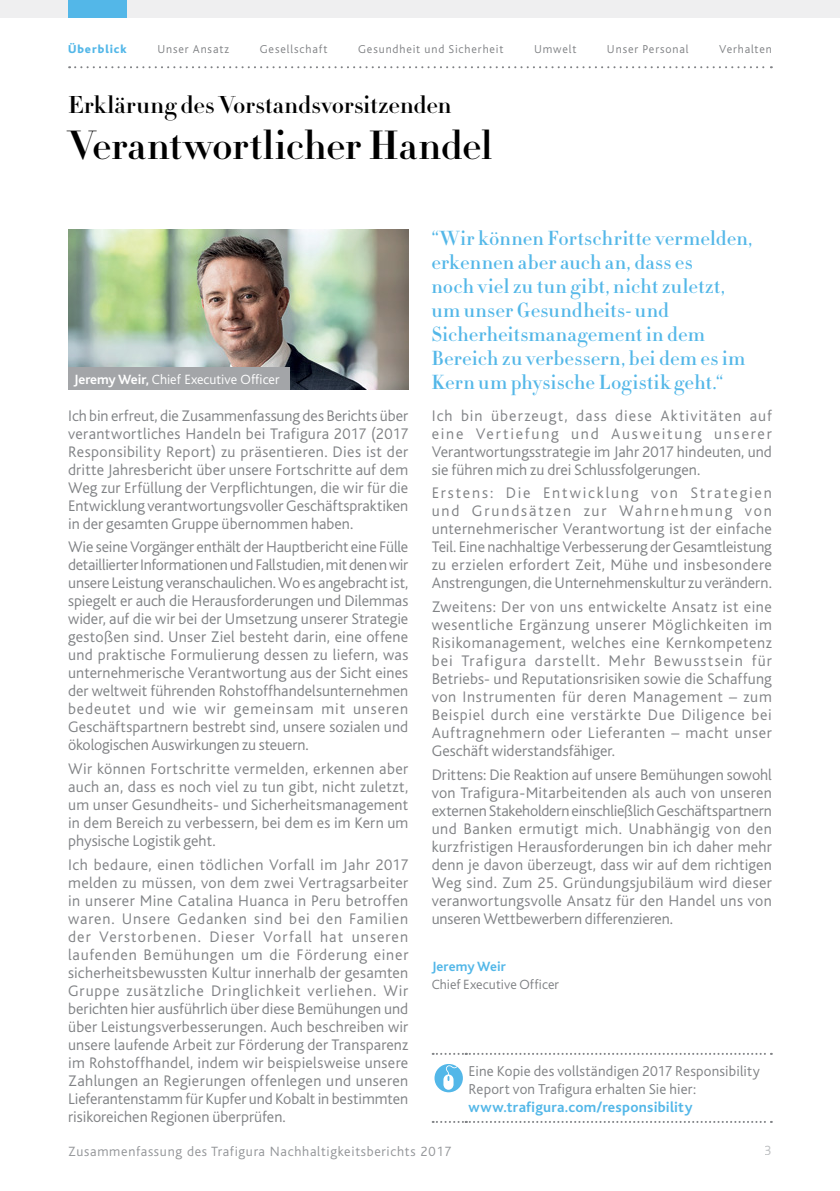
<style>
.page{position:relative;width:840px;height:1191px;background:#fff}
.page>*{position:absolute;margin:0;border:0;box-sizing:border-box;transform-origin:0 0}
.Page___H1{font:700 40px "HTF Didot B16";letter-spacing:-.01em;color:#000}
.Page___H0{font:700 24px "HTF Didot B16";color:#000}
.Weir_s_intro{font:500 20px/24px "HTF Didot M06";letter-spacing:.01em;color:#53b7e8}
.Text___Body{font:300 16px/18px "Bliss";color:#808285;text-align:justify}
.link_text{font:300 15px/18px "Bliss";letter-spacing:.01em;color:#808285}
.link_text_web{font:700 15px "Bliss";letter-spacing:.02em;color:#53b7e8}
.t1{font:300 14px "Bliss";letter-spacing:.05em;color:#939598}
.Weir_s_caption{font:300 14px "Bliss";color:#fff}
.Weir_s_signature{font:300 14px "Bliss";letter-spacing:.005em;color:#808285}
.Weir_s_signature-2{font:700 14px "Bliss";letter-spacing:.005em;color:#53b7e8}
.t2{font:300 14px "Bliss";color:#bcbec0}
.Top{font:300 12px "Bliss";letter-spacing:.07em;color:#808285}
.Top-2{font:800 12px "Bliss";letter-spacing:.075em;color:#53b7e8}
.s1{font-weight:700}
</style>
<div class="page">
<svg style="left:69px;top:66px;width:702px;height:2px"></svg>
<div style="left:0;top:0;width:839px;height:17px;background:#efeff0"></div>
<img style="left:68px;top:229px;width:340px;height:160px">
<div style="left:68px;top:367px;width:222px;height:22px;background:#a3a5a8"></div>
<div style="left:68px;top:0;width:58px;height:17px;background:#53b7e8"></div>
<svg style="left:432px;top:1052px;width:339px;height:2px"></svg>
<svg style="left:432px;top:1121px;width:339px;height:2px"></svg>
<div style="left:434px;top:1064px;width:28px;height:28px;background:#53b7e8;border-radius:50%"></div>
<svg style="left:443px;top:1065px;width:14px;height:24px"></svg>
<p class="Top-2" style="left:68px;top:43px;width:60px">Überblick</p>
<p class="Top" style="left:157px;top:43px;width:73px">Unser Ansatz</p>
<p class="Top" style="left:259px;top:43px;width:69px">Gesellschaft</p>
<p class="Top" style="left:358px;top:43px;width:147px">Gesundheit und Sicherheit</p>
<p class="Top" style="left:534px;top:43px;width:44px">Umwelt</p>
<p class="Top" style="left:606px;top:43px;width:83px">Unser Personal</p>
<p class="Top" style="left:718px;top:43px;width:54px">Verhalten</p>
<p class="Page___H0" style="left:68px;top:87px;width:384px">Erklärung des Vorstandsvorsitzenden</p>
<p class="Page___H1" style="left:68px;top:115px;width:425px">Verantwortlicher Handel</p>
<p class="Weir_s_caption" style="left:74px;top:372px;width:207px"><span class="s1">Jeremy Weir,</span> Chief Executive Officer</p>
<p class="Text___Body" style="left:68px;top:406px;width:341px">Ich bin erfreut, die Zusammenfassung des Berichts über verantwortliches Handeln bei Trafigura 2017 (2017<br>Responsibility Report) zu präsentieren. Dies ist der dritte Jahresbericht über unsere Fortschritte auf dem Weg zur Erfüllung der Verpflichtungen, die wir für die Entwicklung verantwortungsvoller Geschäftspraktiken in der gesamten Gruppe übernommen haben.</p>
<p class="Text___Body" style="left:68px;top:538px;width:341px">Wie seine Vorgänger enthält der Hauptbericht eine Fülle detaillierter Informationen und Fallstudien, mit denen wir unsere Leistung veranschaulichen. Wo es angebracht ist, spiegelt er auch die Herausforderungen und Dilemmas wider, auf die wir bei der Umsetzung unserer Strategie gestoßen sind. Unser Ziel besteht darin, eine offene und praktische Formulierung dessen zu liefern, was unternehmerische Verantwortung aus der Sicht eines der weltweit führenden Rohstoffhandelsunternehmen bedeutet und wie wir gemeinsam mit unseren Geschäftspartnern bestrebt sind, unsere sozialen und ökologischen Auswirkungen zu steuern.</p>
<p class="Text___Body" style="left:68px;top:760px;width:341px">Wir können Fortschritte vermelden, erkennen aber auch an, dass es noch viel zu tun gibt, nicht zuletzt, um unser Gesundheits- und Sicherheitsmanagement in dem Bereich zu verbessern, bei dem es im Kern um physische Logistik geht.</p>
<p class="Text___Body" style="left:68px;top:855px;width:341px">Ich bedaure, einen tödlichen Vorfall im Jahr 2017 melden zu müssen, von dem zwei Vertragsarbeiter in unserer Mine Catalina Huanca in Peru betroffen waren. Unsere Gedanken sind bei den Familien der Verstorbenen. Dieser Vorfall hat unseren laufenden Bemühungen um die Förderung einer sicherheitsbewussten Kultur innerhalb der gesamten Gruppe zusätzliche Dringlichkeit verliehen. Wir berichten hier ausführlich über diese Bemühungen und über Leistungsverbesserungen. Auch beschreiben wir unsere laufende Arbeit zur Förderung der Transparenz im Rohstoffhandel, indem wir beispielsweise unsere Zahlungen an Regierungen offenlegen und unseren Lieferantenstamm für Kupfer und Kobalt in bestimmten risikoreichen Regionen überprüfen.</p>
<p class="Weir_s_intro" style="left:431px;top:226px;width:322px">“Wir können Fortschritte vermelden, erkennen aber auch an, dass es<br>noch viel zu tun gibt, nicht zuletzt, um unser Gesundheits- und<br>Sicherheitsmanagement in dem<br>Bereich zu verbessern, bei dem es im<br>Kern um physische Logistik geht.“</p>
<p class="Text___Body" style="left:431px;top:406px;width:341px">Ich bin überzeugt, dass diese Aktivitäten auf eine Vertiefung und Ausweitung unserer Verantwortungsstrategie im Jahr 2017 hindeuten, und sie führen mich zu drei Schlussfolgerungen.</p>
<p class="Text___Body" style="left:431px;top:484px;width:341px">Erstens: Die Entwicklung von Strategien und Grundsätzen zur Wahrnehmung von unternehmerischer Verantwortung ist der einfache Teil. Eine nachhaltige Verbesserung der Gesamtleistung zu erzielen erfordert Zeit, Mühe und insbesondere Anstrengungen, die Unternehmenskultur zu verändern.</p>
<p class="Text___Body" style="left:431px;top:598px;width:341px">Zweitens: Der von uns entwickelte Ansatz ist eine wesentliche Ergänzung unserer Möglichkeiten im Risikomanagement, welches eine Kernkompetenz bei Trafigura darstellt. Mehr Bewusstsein für Betriebs- und Reputationsrisiken sowie die Schaffung von Instrumenten für deren Management – zum Beispiel durch eine verstärkte Due Diligence bei Auftragnehmern oder Lieferanten – macht unser Geschäft widerstandsfähiger.</p>
<p class="Text___Body" style="left:431px;top:765px;width:341px">Drittens: Die Reaktion auf unsere Bemühungen sowohl von Trafigura-Mitarbeitenden als auch von unseren externen Stakeholdern einschließlich Geschäftspartnern und Banken ermutigt mich. Unabhängig von den kurzfristigen Herausforderungen bin ich daher mehr denn je davon überzeugt, dass wir auf dem richtigen Weg sind. Zum 25. Gründungsjubiläum wird dieser veranwortungsvolle Ansatz für den Handel uns von unseren Wettbewerbern differenzieren.</p>
<p class="Weir_s_signature-2" style="left:431px;top:959px;width:76px">Jeremy Weir</p>
<p class="Weir_s_signature" style="left:431px;top:977px;width:129px">Chief Executive Officer</p>
<p class="link_text" style="left:468px;top:1062px;width:293px">Eine Kopie des vollständigen 2017 Responsibility<br>Report von Trafigura erhalten Sie hier:</p>
<p class="link_text_web" style="left:468px;top:1099px;width:225px">www.trafigura.com/responsibility</p>
<p class="t1" style="left:68px;top:1144px;width:384px">Zusammenfassung des Trafigura Nachhaltigkeitsberichts 2017</p>
<p class="t2" style="left:764px;top:1142px;width:9px">3</p>
</div>
